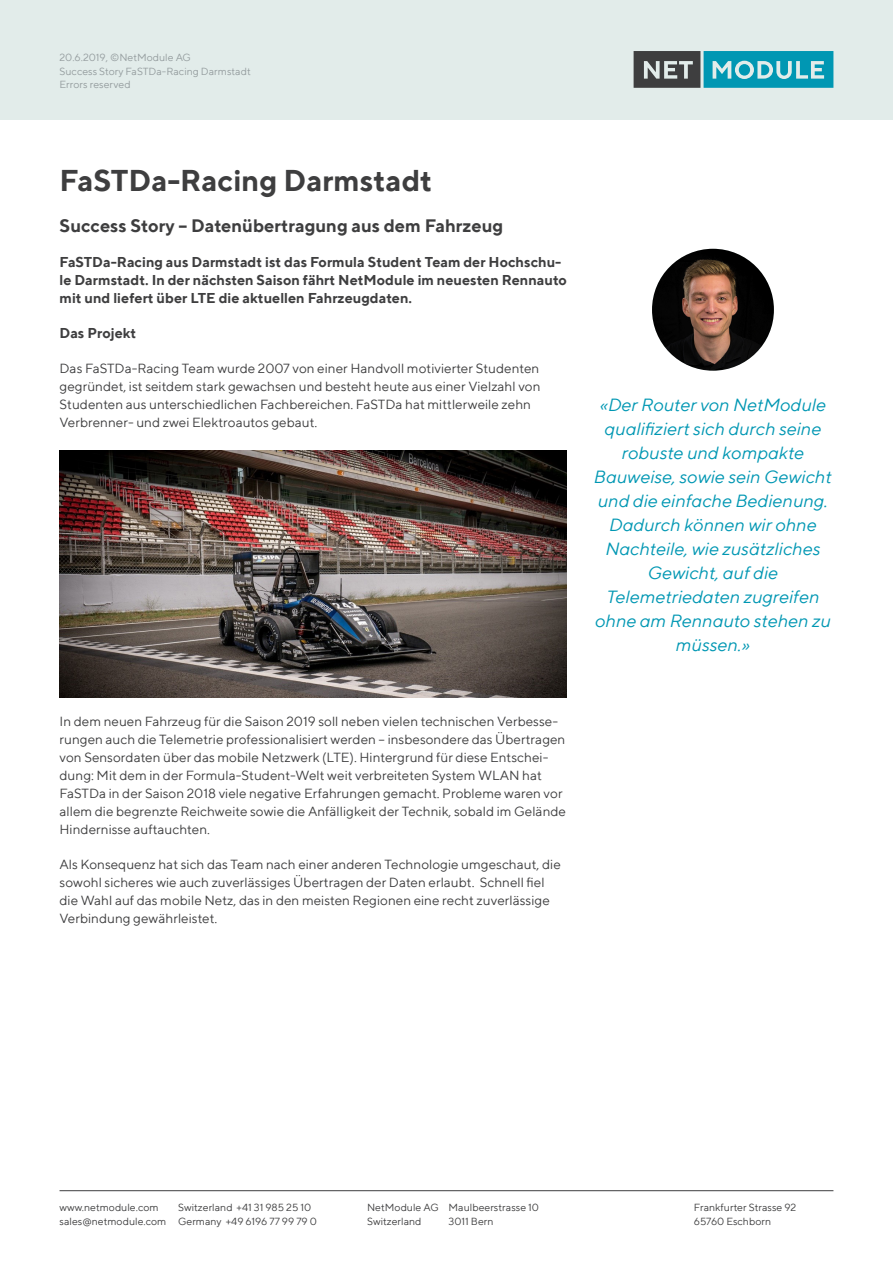
<style>
.page{position:relative;width:893px;height:1263px;background:#fff}
.page>*{position:absolute;margin:0;border:0;box-sizing:border-box;transform-origin:0 0}
.Haupttitel{font:700 30px "TT Norms";color:#3e3e3f}
.Testimonial_Statemen{font:italic 18px/24px "TT Norms";color:#0097b3;text-align:center}
.Titel{font:700 18px "TT Norms";color:#3e3e3f}
.Titel-2{font:700 14.25px/18px "TT Norms";color:#3e3e3f}
.Subtitel{font:700 14.25px "TT Norms";color:#3e3e3f}
.Text{font:13.5px/18px "TT Norms";color:#3e3e3f}
.t1{font:10.5px/13.5px "TT Norms";color:#3e3e3f}
.t2{font:10.5px/13.5px "TT Norms";color:#a8a9ad}
</style>
<div class="page">
<div style="left:0;top:0;width:893px;height:119px;background:#e2ecea"></div>
<svg style="left:634px;top:51px;width:199px;height:37px"></svg>
<div style="left:739px;top:64px;width:11px;height:12px;background:#0097b3;border-radius:50%"></div>
<hr style="left:60px;top:1190px;width:773px;height:1px;background:#3e3e3f">
<img style="left:60px;top:451px;width:507px;height:247px">
<img style="left:652px;top:249px;width:122px;height:122px;border-radius:61px">
<p class="t2" style="left:60px;top:50px;width:193px">20.6.2019, ©NetModule AG<br>Success Story FaSTDa-Racing Darmstadt<br>Errors reserved</p>
<p class="Haupttitel" style="left:60px;top:162px;width:374px">FaSTDa-Racing Darmstadt</p>
<p class="Titel" style="left:60px;top:214px;width:445px">Success Story – Datenübertragung aus dem Fahrzeug</p>
<p class="Titel-2" style="left:60px;top:253px;width:509px">FaSTDa-Racing aus Darmstadt ist das Formula Student Team der Hochschu&shy;le Darmstadt. In der nächsten Saison fährt NetModule im neuesten Rennauto mit und liefert über LTE die aktuellen Fahrzeugdaten.</p>
<p class="Subtitel" style="left:60px;top:324px;width:78px">Das Projekt</p>
<p class="Text" style="left:60px;top:359px;width:483px">Das FaSTDa-Racing Team wurde 2007 von einer Handvoll motivierter Studenten gegründet, ist seitdem stark gewachsen und besteht heute aus einer Vielzahl von Studenten aus unterschiedlichen Fachbereichen. FaSTDa hat mittlerweile zehn Verbrenner- und zwei Elektroautos gebaut.</p>
<p class="Text" style="left:60px;top:712px;width:508px">In dem neuen Fahrzeug für die Saison 2019 soll neben vielen technischen Verbesse&shy;rungen auch die Telemetrie professionalisiert werden – insbesondere das Übertragen von Sensordaten über das mobile Netzwerk (LTE). Hintergrund für diese Entschei&shy;dung: Mit dem in der Formula-Student-Welt weit verbreiteten System WLAN hat FaSTDa in der Saison 2018 viele negative Erfahrungen gemacht. Probleme waren vor allem die begrenzte Reichweite sowie die Anfälligkeit der Technik, sobald im Gelände Hindernisse auftauchten.</p>
<p class="Text" style="left:60px;top:855px;width:503px">Als Konsequenz hat sich das Team nach einer anderen Technologie umgeschaut, die sowohl sicheres wie auch zuverlässiges Übertragen der Daten erlaubt. Schnell fiel die Wahl auf das mobile Netz, das in den meisten Regionen eine recht zuverlässige Verbindung gewährleistet.</p>
<p class="Testimonial_Statemen" style="left:594px;top:392px;width:239px">«Der Router von NetModule qualifiziert sich durch seine robuste und kompakte<br>Bauweise, sowie sein Gewicht und die einfache Bedienung.<br>Dadurch können wir ohne<br>Nachteile, wie zusätzliches<br>Gewicht, auf die<br>Telemetriedaten zugreifen ohne am Rennauto stehen zu müssen.»</p>
<p class="t1" style="left:60px;top:1201px;width:108px">www.netmodule.com sales@netmodule.com</p>
<p class="t1" style="left:178px;top:1201px;width:140px">Switzerland +41 31 985 25 10<br>Germany +49 6196 77 99 79 0</p>
<p class="t1" style="left:367px;top:1201px;width:73px">NetModule AG<br>Switzerland</p>
<p class="t1" style="left:449px;top:1201px;width:92px">Maulbeerstrasse 10<br>3011 Bern</p>
<p class="t1" style="left:694px;top:1201px;width:104px">Frankfurter Strasse 92<br>65760 Eschborn</p>
</div>
